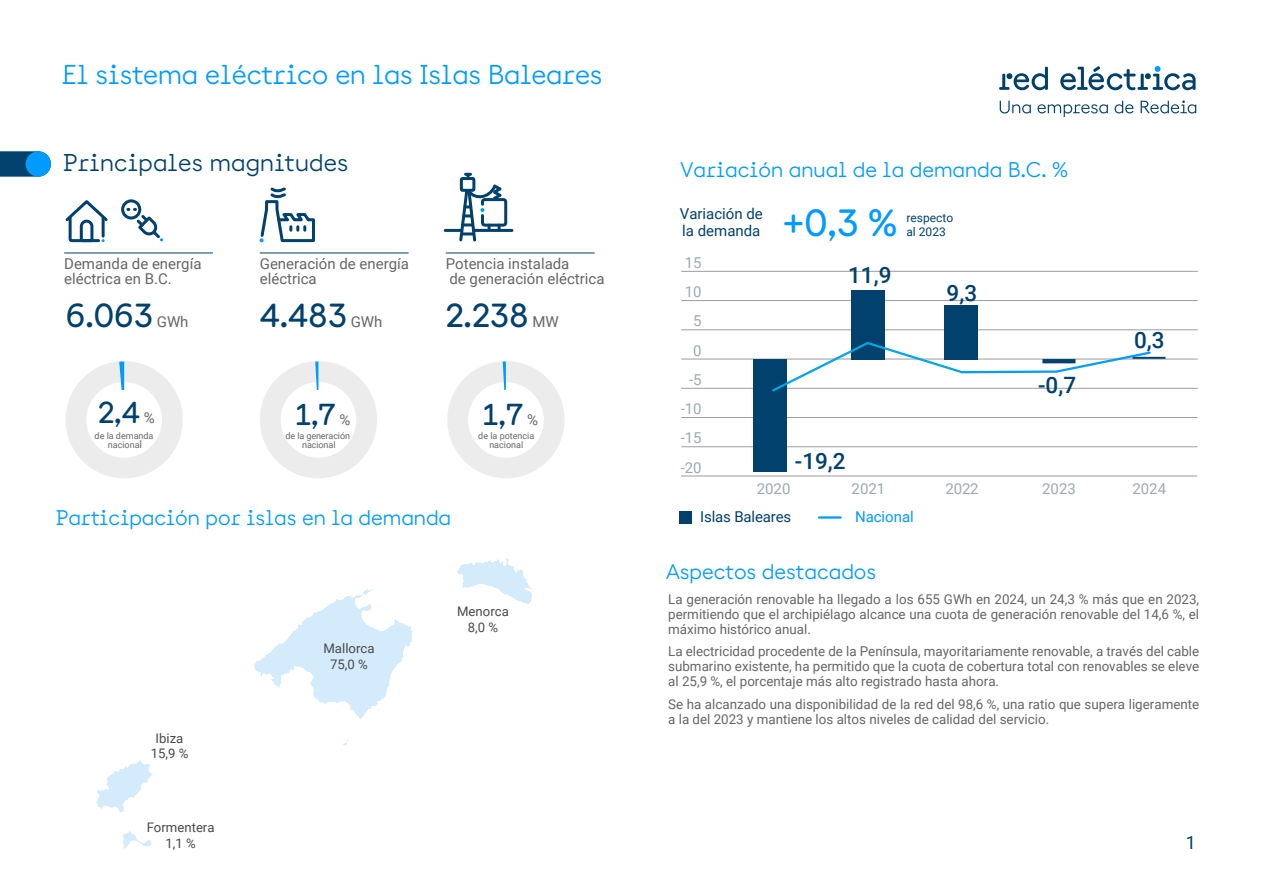
<style>
.page{position:relative;width:1263px;height:893px;background:#fff}
.page>*{position:absolute;margin:0;border:0;box-sizing:border-box;transform-origin:0 0}
.t1{font:500 37.5px "Documan";color:#009bff}
.t2{font:500 33px "Documan";color:#00416d}
.t3{font:500 30px "Documan";color:#00416d}
.t4{font:27px "Documan";letter-spacing:-.005em;color:#009bff}
.t5{font:24px "Documan";letter-spacing:.01em;color:#00416d}
.t6{font:500 22.5px "Roboto";color:#00416d}
.t7{font:21px "Documan";color:#009bff}
.t8{font:18px "Roboto";color:#00416c}
.t9{font:15px/15px "Roboto";color:#666665}
.t10{font:15px/29.2px "Roboto";color:#9baab0;text-align:right}
.t11{font:15px/16.5px "Roboto";color:#00416d}
.t12{font:15px "Roboto";color:#009bff}
.t13{font:13.5px/15px "Roboto";color:#666665;text-align:justify}
.t14{font:13.2px/15.8px "Roboto";color:#4a4a49;text-align:center}
.t15{font:12px/13.5px "Roboto";color:#00416d}
.t16{font:9px/9px "Roboto";color:#666665;text-align:center}
.s1{font-family:"Roboto";font-weight:400;font-size:15px;color:#666665}
.s2{font-size:10.5px}
</style>
<div class="page">
<svg style="left:999px;top:67px;width:49px;height:23px"></svg>
<svg style="left:1060px;top:66px;width:135px;height:24px"></svg>
<svg style="left:1000px;top:101px;width:31px;height:12px"></svg>
<svg style="left:1037px;top:104px;width:71px;height:13px"></svg>
<svg style="left:1114px;top:101px;width:19px;height:12px"></svg>
<svg style="left:1140px;top:100px;width:56px;height:13px"></svg>
<svg style="left:0;top:151px;width:51px;height:26px"></svg>
<div style="left:26px;top:151px;width:25px;height:26px;background:#009bff;border-radius:50%"></div>
<hr style="left:64px;top:253px;width:149px;height:1px;background:#00416d">
<hr style="left:260px;top:253px;width:149px;height:1px;background:#00416d">
<svg style="left:65px;top:200px;width:43px;height:43px"></svg>
<div style="left:121px;top:199px;width:20px;height:20px;border:3px solid #00416d;border-radius:50%"></div>
<svg style="left:128px;top:208px;width:35px;height:33px"></svg>
<hr style="left:446px;top:253px;width:149px;height:1px;background:#00416d">
<hr style="left:445px;top:229px;width:17px;height:3px;background:#00416d">
<hr style="left:474px;top:229px;width:38px;height:3px;background:#00416d">
<div style="left:481px;top:198px;width:26px;height:29px;border:3px solid #00416d;border-radius:2px"></div>
<svg style="left:457px;top:172px;width:47px;height:70px"></svg>
<svg style="left:259px;top:187px;width:56px;height:56px"></svg>
<svg style="left:66px;top:361px;width:117px;height:117px"></svg>
<svg style="left:260px;top:361px;width:117px;height:117px"></svg>
<svg style="left:447px;top:361px;width:117px;height:117px"></svg>
<svg style="left:96px;top:558px;width:436px;height:291px"></svg>
<hr style="left:682px;top:300px;width:515px;height:1px;background:#9d9d9c">
<hr style="left:682px;top:330px;width:515px;height:1px;background:#9d9d9c">
<hr style="left:681px;top:417px;width:516px;height:1px;background:#9d9d9c">
<hr style="left:682px;top:271px;width:515px;height:1px;background:#9d9d9c">
<hr style="left:681px;top:388px;width:516px;height:1px;background:#9d9d9c">
<hr style="left:681px;top:446px;width:516px;height:1px;background:#9d9d9c">
<hr style="left:681px;top:476px;width:516px;height:1px;background:#9d9d9c">
<hr style="left:682px;top:359px;width:515px;height:1px;background:#9d9d9c">
<hr style="left:1132px;top:357px;width:33px;height:2px;background:#00416d">
<div style="left:945px;top:305px;width:33px;height:54px;background:#00416d"></div>
<div style="left:851px;top:290px;width:33px;height:69px;background:#00416d"></div>
<div style="left:753px;top:359px;width:33px;height:112px;background:#00416d"></div>
<svg style="left:770px;top:340px;width:382px;height:53px"></svg>
<div style="left:680px;top:512px;width:12px;height:12px;background:#00416c"></div>
<hr style="left:819px;top:516px;width:22px;height:3px;background:#009bff">
<h3 class="t4" style="left:62px;top:51px;width:542px">El sistema eléctrico en las Islas Baleares</h3>
<h3 class="t5" style="left:64px;top:143px;width:286px">Principales magnitudes</h3>
<p class="t9" style="left:64px;top:256px;width:139px">Demanda de energía eléctrica en B.C.</p>
<p class="t9" style="left:260px;top:256px;width:151px">Generación de energía eléctrica</p>
<p class="t9" style="left:446px;top:256px;width:160px">Potencia instalada<br>de generación eléctrica</p>
<h2 class="t2" style="left:66px;top:287px;width:124px">6.063 <span class="s1">GWh</span></h2>
<h2 class="t2" style="left:260px;top:287px;width:124px">4.483 <span class="s1">GWh</span></h2>
<h2 class="t2" style="left:446px;top:287px;width:115px">2.238 <span class="s1">MW</span></h2>
<h3 class="t3" style="left:98px;top:387px;width:58px">2,4 <span class="s1">%</span></h3>
<p class="t16" style="left:95px;top:431px;width:60px">de la demanda naciona<span class="s2">l</span></p>
<h3 class="t3" style="left:296px;top:388px;width:56px">1,7 <span class="s1">%</span></h3>
<p class="t16" style="left:285px;top:431px;width:66px">de la generación nacional</p>
<h3 class="t3" style="left:483px;top:388px;width:56px">1,7 <span class="s1">%</span></h3>
<p class="t16" style="left:478px;top:431px;width:58px">de la potencia nacional</p>
<h3 class="t7" style="left:56px;top:500px;width:397px">Participación por islas en la demanda</h3>
<p class="t14" style="left:151px;top:730px;width:39px">Ibiza<br>15,9 %</p>
<p class="t14" style="left:147px;top:819px;width:69px">Formentera<br>1,1 %</p>
<p class="t14" style="left:323px;top:640px;width:53px">Mallorca<br>75,0 %</p>
<p class="t14" style="left:457px;top:603px;width:53px">Menorca<br>8,0 %</p>
<h3 class="t7" style="left:681px;top:152px;width:389px">Variación anual de la demanda B.C. %</h3>
<p class="t11" style="left:680px;top:205px;width:85px">Variación de la demanda</p>
<h1 class="t1" style="left:783px;top:190px;width:116px">+0,3 %</h1>
<p class="t10" style="left:681px;top:247px;width:22px">15<br>10<br>5<br>0 -5 -10 -15 -20</p>
<h3 class="t6" style="left:848px;top:259px;width:45px">11,9</h3>
<h3 class="t6" style="left:795px;top:445px;width:52px">-19,2</h3>
<p class="t15" style="left:906px;top:211px;width:48px">respecto al 2023</p>
<h3 class="t6" style="left:947px;top:277px;width:32px">9,3</h3>
<h3 class="t6" style="left:1038px;top:369px;width:39px">-0,7</h3>
<h3 class="t6" style="left:1134px;top:324px;width:32px">0,3</h3>
<p class="t10" style="left:757px;top:473px;width:35px">2020</p>
<p class="t10" style="left:852px;top:473px;width:35px">2021</p>
<p class="t10" style="left:945px;top:473px;width:35px">2022</p>
<p class="t10" style="left:1042px;top:473px;width:35px">2023</p>
<p class="t10" style="left:1132px;top:473px;width:35px">2024</p>
<p class="t11" style="left:700px;top:508px;width:92px">Islas Baleares</p>
<p class="t12" style="left:855px;top:506px;width:60px">Nacional</p>
<h3 class="t7" style="left:666px;top:553px;width:212px">Aspectos destacados</h3>
<p class="t13" style="left:668px;top:591px;width:533px">La generación renovable ha llegado a los 655 GWh en 2024, un 24,3 % más que en 2023, permitiendo que el archipiélago alcance una cuota de generación renovable del 14,6 %, el máximo histórico anual.</p>
<p class="t13" style="left:668px;top:643px;width:533px">La electricidad procedente de la Península, mayoritariamente renovable, a través del cable submarino existente, ha permitido que la cuota de cobertura total con renovables se eleve al 25,9 %, el porcentaje más alto registrado hasta ahora.</p>
<p class="t13" style="left:668px;top:696px;width:533px">Se ha alcanzado una disponibilidad de la red del 98,6 %, una ratio que supera ligeramente a la del 2023 y mantiene los altos niveles de calidad del servicio.</p>
<h3 class="t8" style="left:1186px;top:830px;width:12px">1</h3>
</div>
